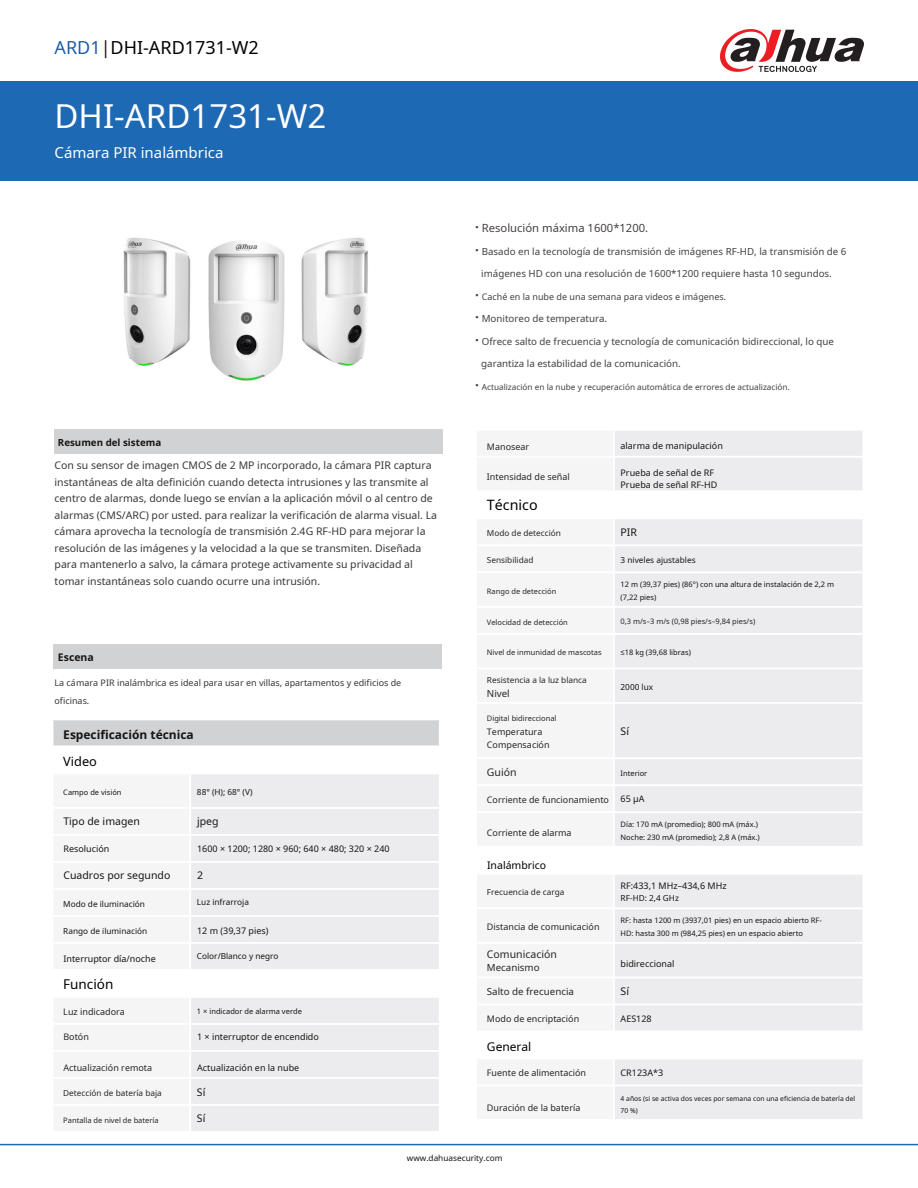
<style>
.page{position:relative;width:918px;height:1188px;background:#fff}
.page>*{position:absolute;margin:0;border:0;box-sizing:border-box;transform-origin:0 0}
.t1{font:33px "Noto Sans";color:#fff}
.t2{font:18px "Noto Sans";color:#030000}
.t3{font:15px "Noto Sans";color:#fff}
.t4{font:14.25px "Noto Sans";color:#020000}
.t5{font:13.5px "Noto Sans";color:#020000}
.t6{font:12.75px "Noto Sans";color:#020000}
.t7{font:700 12px "Noto Sans";color:#171615}
.t8{font:12px "Noto Sans";color:#020000}
.t9{font:11.25px "Noto Sans";color:#454041}
.t10{font:10.5px/16.5px "Noto Sans";color:#383837}
.t11{font:10.5px "Noto Sans";color:#171615}
.t12{font:10.5px "Noto Sans";color:#272726}
.t13{font:10.5px "Noto Sans";color:#020000}
.t14{font:700 10.5px "Noto Sans";color:#171615}
.t15{font:9.75px "Noto Sans";color:#454041}
.t16{font:9.75px "Noto Sans";color:#272726}
.t17{font:700 9.75px "Noto Sans";color:#171615}
.t18{font:9px/11.7px "Noto Sans";color:#171615}
.t19{font:9px/13.5px "Noto Sans";color:#272726}
.t20{font:9px/18px "Noto Sans";color:#383837}
.t21{font:9px "Noto Sans";color:#454041}
.t22{font:8.25px "Noto Sans";color:#171615}
.t23{font:8.25px "Noto Sans";color:#272726}
.t24{font:8.25px "Noto Sans";color:#454041}
.t25{font:7.5px/12.6px "Noto Sans";color:#171615}
.t26{font:7.5px "Noto Sans";color:#272726}
.t27{font:6.75px "Noto Sans";color:#171615}
.s1{color:#1b5eac}
.s2{color:#201916}
.s3{font-weight:700;font-size:13.5px}
.s4{font-family:"Noto Sans Math"}
</style>
<div class="page">
<div style="left:53px;top:644px;width:389px;height:25px;background:#d1d2d4"></div>
<div style="left:0;top:81px;width:918px;height:100px;background:#1e69b4"></div>
<hr style="left:0;top:1144px;width:918px;height:1px;background:#1e69b4">
<svg style="left:720px;top:29px;width:144px;height:43px"></svg>
<div style="left:55px;top:429px;width:388px;height:25px;background:#d1d2d4"></div>
<svg style="left:52px;top:720px;width:388px;height:411px"></svg>
<hr style="left:190px;top:1104px;width:251px;height:2px;background:#fff">
<hr style="left:189px;top:1106px;width:2px;height:25px;background:#fff">
<hr style="left:439px;top:1106px;width:2px;height:25px;background:#fff">
<div style="left:615px;top:573px;width:248px;height:273px;background:#ececee"></div>
<div style="left:476px;top:874px;width:138px;height:34px;background:#f5f5f6"></div>
<div style="left:614px;top:874px;width:249px;height:34px;background:#ececee"></div>
<svg style="left:615px;top:431px;width:248px;height:140px"></svg>
<hr style="left:614px;top:606px;width:250px;height:2px;background:#fff">
<hr style="left:614px;top:633px;width:250px;height:2px;background:#fff">
<hr style="left:614px;top:668px;width:250px;height:1px;background:#fff">
<hr style="left:614px;top:702px;width:250px;height:2px;background:#fff">
<hr style="left:614px;top:757px;width:250px;height:2px;background:#fff">
<hr style="left:614px;top:784px;width:250px;height:2px;background:#fff">
<hr style="left:614px;top:811px;width:250px;height:2px;background:#fff">
<hr style="left:475px;top:873px;width:139px;height:2px;background:#fff">
<hr style="left:475px;top:875px;width:2px;height:32px;background:#fff">
<hr style="left:614px;top:873px;width:250px;height:2px;background:#fff">
<hr style="left:613px;top:875px;width:2px;height:32px;background:#fff">
<hr style="left:475px;top:907px;width:139px;height:2px;background:#fff">
<hr style="left:614px;top:907px;width:250px;height:2px;background:#fff">
<svg style="left:615px;top:909px;width:248px;height:210px"></svg>
<hr style="left:614px;top:1085px;width:250px;height:1px;background:#fff">
<img style="left:123px;top:237px;width:245px;height:144px">
<h2 class="t2" style="left:55px;top:35px;width:206px"><span class="s1">ARD1</span><span class="s2">|</span>DHI-ARD1731-W2</h2>
<h1 class="t1" style="left:55px;top:93px;width:273px">DHI-ARD1731-W2</h1>
<h3 class="t3" style="left:55px;top:142px;width:171px">Cámara PIR inalámbrica</h3>
<p class="t17" style="left:58px;top:436px;width:105px">Resumen del sistema</p>
<p class="t10" style="left:55px;top:457px;width:384px">Con su sensor de imagen CMOS de 2 MP incorporado, la cámara PIR captura instantáneas de alta definición cuando detecta intrusiones y las transmite al centro de alarmas, donde luego se envían a la aplicación móvil o al centro de alarmas (CMS/ARC) por usted. para realizar la verificación de alarma visual. La cámara aprovecha la tecnología de transmisión 2.4G RF-HD para mejorar la resolución de las imágenes y la velocidad a la que se transmiten. Diseñada para mantenerlo a salvo, la cámara protege activamente su privacidad al tomar instantáneas solo cuando ocurre una intrusión.</p>
<p class="t9" style="left:475px;top:220px;width:175px"><span class="s3">·</span> Resolución máxima 1600*1200.</p>
<p class="t15" style="left:475px;top:244px;width:373px"><span class="s3">·</span> Basado en la tecnología de transmisión de imágenes RF-HD, la transmisión de 6</p>
<p class="t15" style="left:481px;top:267px;width:352px">imágenes HD con una resolución de 1600*1200 requiere hasta 10 segundos.</p>
<p class="t21" style="left:475px;top:290px;width:253px"><span class="s3">·</span> Caché en la nube de una semana para videos e imágenes.</p>
<p class="t15" style="left:475px;top:312px;width:134px"><span class="s3">·</span> Monitoreo de temperatura.</p>
<p class="t15" style="left:475px;top:334px;width:360px"><span class="s3">·</span> Ofrece salto de frecuencia y tecnología de comunicación bidireccional, lo que</p>
<p class="t15" style="left:481px;top:357px;width:201px">garantiza la estabilidad de la comunicación.</p>
<p class="t24" style="left:475px;top:381px;width:316px"><span class="s3">·</span> Actualización en la nube y recuperación automática de errores de actualización.</p>
<p class="t19" style="left:487px;top:439px;width:44px">Manosear</p>
<p class="t18" style="left:621px;top:440px;width:104px">alarma de manipulación</p>
<p class="t19" style="left:487px;top:470px;width:84px">Intensidad de señal</p>
<p class="t18" style="left:621px;top:466px;width:98px">Prueba de señal de RF<br>Prueba de señal RF-HD</p>
<h3 class="t4" style="left:487px;top:495px;width:52px">Técnico</h3>
<p class="t23" style="left:487px;top:527px;width:76px">Modo de detección</p>
<p class="t11" style="left:621px;top:525px;width:18px">PIR</p>
<p class="t23" style="left:487px;top:554px;width:48px">Sensibilidad</p>
<p class="t22" style="left:621px;top:554px;width:77px">3 niveles ajustables</p>
<p class="t25" style="left:621px;top:578px;width:215px">12 m (39,37 pies) (86°) con una altura de instalación de 2,2 m (7,22 pies)</p>
<p class="t26" style="left:487px;top:586px;width:71px">Rango de detección</p>
<p class="t26" style="left:487px;top:617px;width:82px">Velocidad de detección</p>
<p class="t26" style="left:621px;top:616px;width:136px">0,3 m/s–3 m/s (0,98 pies/s–9,84 pies/s)</p>
<p class="t26" style="left:487px;top:647px;width:116px">Nivel de inmunidad de mascotas</p>
<p class="t25" style="left:621px;top:646px;width:72px"><span class="s4">≤18</span> kg (39,68 libras)</p>
<p class="t14" style="left:58px;top:650px;width:37px">Escena</p>
<p class="t20" style="left:55px;top:673px;width:348px">La cámara PIR inalámbrica es ideal para usar en villas, apartamentos y edificios de oficinas.</p>
<p class="t23" style="left:487px;top:674px;width:101px">Resistencia a la luz blanca</p>
<p class="t22" style="left:621px;top:681px;width:34px">2000 lux</p>
<p class="t16" style="left:487px;top:686px;width:24px">Nivel</p>
<p class="t26" style="left:487px;top:713px;width:71px">Digital bidireccional</p>
<p class="t19" style="left:487px;top:725px;width:64px">Temperatura<br>Compensación</p>
<p class="t7" style="left:63px;top:726px;width:132px">Especificación técnica</p>
<p class="t11" style="left:621px;top:723px;width:10px">Sí</p>
<p class="t6" style="left:63px;top:752px;width:35px">Video</p>
<p class="t12" style="left:487px;top:765px;width:31px">Guión</p>
<p class="t25" style="left:621px;top:766px;width:28px">Interior</p>
<p class="t25" style="left:63px;top:786px;width:60px">Campo de visión</p>
<p class="t22" style="left:197px;top:786px;width:57px">88° (H); 68° (V)</p>
<p class="t25" style="left:621px;top:818px;width:141px">Día: 170 mA (promedio); 800 mA (máx.)<br>Noche: 230 mA (promedio); 2,8 A (máx.)</p>
<p class="t19" style="left:487px;top:792px;width:124px">Corriente de funcionamiento</p>
<p class="t18" style="left:621px;top:793px;width:25px">65 μA</p>
<p class="t11" style="left:63px;top:814px;width:78px">Tipo de imagen</p>
<p class="t11" style="left:197px;top:814px;width:23px">jpeg</p>
<p class="t19" style="left:487px;top:826px;width:86px">Corriente de alarma</p>
<p class="t18" style="left:63px;top:843px;width:47px">Resolución</p>
<p class="t18" style="left:197px;top:843px;width:194px">1600 × 1200; 1280 × 960; 640 × 480; 320 × 240</p>
<p class="t11" style="left:63px;top:868px;width:108px">Cuadros por segundo</p>
<p class="t11" style="left:197px;top:868px;width:8px">2</p>
<p class="t22" style="left:63px;top:898px;width:83px">Modo de iluminación</p>
<p class="t22" style="left:197px;top:896px;width:54px">Luz infrarroja</p>
<p class="t22" style="left:63px;top:925px;width:86px">Rango de iluminación</p>
<p class="t18" style="left:197px;top:925px;width:73px">12 m (39,37 pies)</p>
<p class="t13" style="left:487px;top:858px;width:61px">Inalámbrico</p>
<p class="t23" style="left:487px;top:886px;width:79px">Frecuencia de carga</p>
<p class="t19" style="left:487px;top:920px;width:114px">Distancia de comunicación</p>
<p class="t18" style="left:63px;top:953px;width:94px">Interruptor día/noche</p>
<p class="t22" style="left:197px;top:950px;width:83px">Color/Blanco y negro</p>
<p class="t12" style="left:487px;top:946px;width:72px">Comunicación</p>
<p class="t16" style="left:487px;top:961px;width:54px">Mecanismo</p>
<p class="t18" style="left:621px;top:879px;width:107px">RF:433,1 MHz–434,6 MHz</p>
<p class="t22" style="left:621px;top:892px;width:60px">RF-HD: 2,4 GHz</p>
<p class="t25" style="left:621px;top:914px;width:203px">RF: hasta 1200 m (3937,01 pies) en un espacio abierto RF-<br>HD: hasta 300 m (984,25 pies) en un espacio abierto</p>
<p class="t18" style="left:621px;top:958px;width:55px">bidireccional</p>
<p class="t5" style="left:63px;top:975px;width:52px">Función</p>
<p class="t19" style="left:63px;top:1004px;width:63px">Luz indicadora</p>
<p class="t25" style="left:197px;top:1005px;width:106px">1 × indicador de alarma verde</p>
<p class="t19" style="left:63px;top:1030px;width:27px">Botón</p>
<p class="t18" style="left:197px;top:1030px;width:123px">1 × interruptor de encendido</p>
<p class="t19" style="left:63px;top:1061px;width:90px">Actualización remota</p>
<p class="t18" style="left:197px;top:1062px;width:104px">Actualización en la nube</p>
<p class="t23" style="left:63px;top:1087px;width:100px">Detección de batería baja</p>
<p class="t11" style="left:197px;top:1085px;width:10px">Sí</p>
<p class="t26" style="left:63px;top:1115px;width:97px">Pantalla de nivel de batería</p>
<p class="t11" style="left:197px;top:1111px;width:10px">Sí</p>
<p class="t16" style="left:487px;top:985px;width:89px">Salto de frecuencia</p>
<p class="t11" style="left:621px;top:984px;width:10px">Sí</p>
<p class="t19" style="left:487px;top:1012px;width:94px">Modo de encriptación</p>
<p class="t18" style="left:621px;top:1013px;width:33px">AES128</p>
<p class="t8" style="left:487px;top:1038px;width:46px">General</p>
<p class="t19" style="left:487px;top:1066px;width:101px">Fuente de alimentación</p>
<p class="t18" style="left:621px;top:1066px;width:44px">CR123A*3</p>
<p class="t19" style="left:487px;top:1101px;width:95px">Duración de la batería</p>
<p class="t22" style="left:407px;top:1152px;width:97px">www.dahuasecurity.com</p>
<p class="t27" style="left:621px;top:1094px;width:236px">4 años (si se activa dos veces por semana con una eficiencia de batería del</p>
<p class="t27" style="left:621px;top:1106px;width:19px">70 %)</p>
</div>
